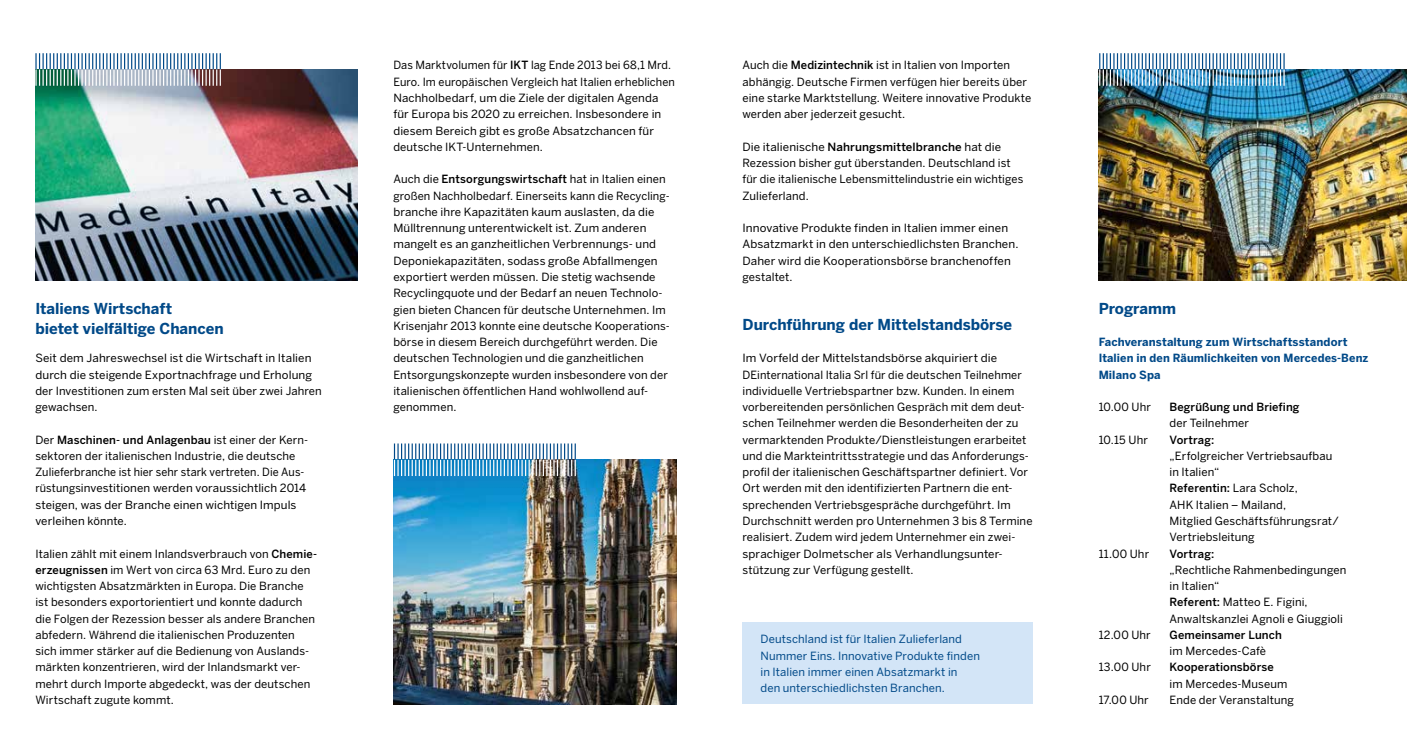
<style>
.page{position:relative;width:1407px;height:745px;background:#fff}
.page>*{position:absolute;margin:0;border:0;box-sizing:border-box;transform-origin:0 0}
.t1{font:700 15px/20px "Benton Sans";letter-spacing:-.005em;color:#004988}
.t2{font:11.25px/16.2px "Benton Sans";letter-spacing:.01em;color:#000}
.t3{font:11.25px/16.2px "Benton Sans";letter-spacing:.01em;color:#004988}
.t4{font:700 11.25px/16.2px "Benton Sans";letter-spacing:.01em;color:#004988}
.t5{font:500 11.25px "Benton Sans";letter-spacing:.01em;color:#000}
.s1{font-weight:500}
</style>
<div class="page">
<img style="left:35px;top:69px;width:323px;height:212px">
<img style="left:1098px;top:69px;width:309px;height:212px">
<img style="left:393px;top:459px;width:284px;height:244px">
<svg style="left:35px;top:53px;width:186px;height:33px"></svg>
<img style="left:1099px;top:53px;width:185px;height:33px">
<svg style="left:394px;top:443px;width:182px;height:32px"></svg>
<div style="left:743px;top:622px;width:290px;height:81px;background:#d3e5f7"></div>
<h1 class="t1" style="left:35px;top:297px;width:190px">Italiens Wirtschaft<br>bietet vielfältige Chancen</h1>
<p class="t2" style="left:35px;top:350px;width:288px">Seit dem Jahreswechsel ist die Wirtschaft in Italien durch die steigende Exportnachfrage und Erholung der Investitionen zum ersten Mal seit über zwei Jahren gewachsen.</p>
<p class="t2" style="left:35px;top:431px;width:274px">Der <span class="s1">Maschinen- und Anlagenbau</span> ist einer der Kern&shy;sektoren der italienischen Industrie, die deutsche Zulieferbranche ist hier sehr stark vertreten. Die Aus&shy;rüstungsinvestitionen werden voraussichtlich 2014 steigen, was der Branche einen wichtigen Impuls verleihen könnte.</p>
<p class="t2" style="left:35px;top:545px;width:283px">Italien zählt mit einem Inlandsverbrauch von <span class="s1">Chemie&shy;erzeugnissen</span> im Wert von circa 63 Mrd. Euro zu den wichtigsten Absatzmärkten in Europa. Die Branche ist besonders exportorientiert und konnte dadurch die Folgen der Rezession besser als andere Branchen abfedern. Während die italienischen Produzenten sich immer stärker auf die Bedienung von Auslands&shy;märkten konzentrieren, wird der Inlandsmarkt ver&shy;mehrt durch Importe abgedeckt, was der deutschen Wirtschaft zugute kommt.</p>
<p class="t2" style="left:393px;top:57px;width:283px">Das Marktvolumen für <span class="s1">IKT</span> lag Ende 2013 bei 68,1 Mrd.<br>Euro. Im europäischen Vergleich hat Italien erheblichen Nachholbedarf, um die Ziele der digitalen Agenda für Europa bis 2020 zu erreichen. Insbesondere in diesem Bereich gibt es große Absatzchancen für deutsche IKT-Unternehmen.</p>
<p class="t2" style="left:393px;top:171px;width:278px">Auch die <span class="s1">Entsorgungswirtschaft</span> hat in Italien einen großen Nachholbedarf. Einerseits kann die Recycling&shy;branche ihre Kapazitäten kaum auslasten, da die Mülltrennung unterentwickelt ist. Zum anderen mangelt es an ganzheitlichen Verbrennungs- und Deponiekapazitäten, sodass große Abfallmengen exportiert werden müssen. Die stetig wachsende Recyclingquote und der Bedarf an neuen Technolo&shy;gien bieten Chancen für deutsche Unternehmen. Im Krisenjahr 2013 konnte eine deutsche Kooperations&shy;börse in diesem Bereich durchgeführt werden. Die deutschen Technologien und die ganzheitlichen Entsorgungskonzepte wurden insbesondere von der italienischen öffentlichen Hand wohlwollend auf&shy;genommen.</p>
<p class="t2" style="left:742px;top:57px;width:290px">Auch die <span class="s1">Medizintechnik</span> ist in Italien von Importen abhängig. Deutsche Firmen verfügen hier bereits über eine starke Marktstellung. Weitere innovative Produkte werden aber jederzeit gesucht.</p>
<p class="t2" style="left:742px;top:138px;width:282px">Die italienische <span class="s1">Nahrungsmittelbranche</span> hat die Rezession bisher gut überstanden. Deutschland ist für die italienische Lebensmittelindustrie ein wichtiges Zulieferland.</p>
<p class="t2" style="left:742px;top:220px;width:278px">Innovative Produkte finden in Italien immer einen Absatzmarkt in den unterschiedlichsten Branchen.<br>Daher wird die Kooperationsbörse branchenoffen gestaltet.</p>
<h1 class="t1" style="left:742px;top:314px;width:271px">Durchführung der Mittelstandsbörse</h1>
<p class="t2" style="left:742px;top:350px;width:292px">Im Vorfeld der Mittelstandsbörse akquiriert die DEinternational Italia Srl für die deutschen Teilnehmer individuelle Vertriebspartner bzw. Kunden. In einem vorbereitenden persönlichen Gespräch mit dem deut&shy;schen Teilnehmer werden die Besonderheiten der zu vermarktenden Produkte/Dienstleistungen erarbeitet und die Markteintrittsstrategie und das Anforderungs&shy;profil der italienischen Geschäftspartner definiert. Vor Ort werden mit den identifizierten Partnern die ent&shy;sprechenden Vertriebsgespräche durchgeführt. Im Durchschnitt werden pro Unternehmen 3 bis 8 Termine realisiert. Zudem wird jedem Unternehmer ein zwei&shy;sprachiger Dolmetscher als Verhandlungsunter&shy;stützung zur Verfügung gestellt.</p>
<p class="t3" style="left:760px;top:630px;width:221px">Deutschland ist für Italien Zulieferland Nummer Eins. Innovative Produkte finden in Italien immer einen Absatzmarkt in den unterschiedlichsten Branchen.</p>
<h1 class="t1" style="left:1098px;top:297px;width:79px">Programm</h1>
<p class="t4" style="left:1098px;top:333px;width:271px">Fachveranstaltung zum Wirtschaftsstandort<br>Italien in den Räumlichkeiten von Mercedes-Benz<br>Milano Spa</p>
<p class="t2" style="left:1098px;top:398px;width:54px">10.00 Uhr</p>
<p class="t5" style="left:1169px;top:400px;width:131px">Begrüßung und Briefing</p>
<p class="t2" style="left:1169px;top:415px;width:81px">der Teilnehmer</p>
<p class="t2" style="left:1098px;top:431px;width:51px">10.15 Uhr</p>
<p class="t5" style="left:1169px;top:432px;width:46px">Vortrag:</p>
<p class="t2" style="left:1169px;top:447px;width:171px">„Erfolgreicher Vertriebsaufbau in Italien“<br><span class="s1">Referentin:</span> Lara Scholz,<br>AHK Italien – Mailand,<br>Mitglied Geschäftsführungsrat/<br>Vertriebsleitung</p>
<p class="t2" style="left:1098px;top:545px;width:52px">11.00 Uhr</p>
<p class="t5" style="left:1169px;top:546px;width:46px">Vortrag:</p>
<p class="t2" style="left:1169px;top:561px;width:178px">„Rechtliche Rahmenbedingungen in Italien“<br><span class="s1">Referent:</span> Matteo E. Figini,<br>Anwaltskanzlei Agnoli e Giuggioli</p>
<p class="t2" style="left:1098px;top:626px;width:54px">12.00 Uhr</p>
<p class="t5" style="left:1169px;top:627px;width:114px">Gemeinsamer Lunch</p>
<p class="t2" style="left:1169px;top:642px;width:98px">im Mercedes-Cafè</p>
<p class="t2" style="left:1098px;top:658px;width:54px">13.00 Uhr</p>
<p class="t5" style="left:1169px;top:660px;width:106px">Kooperationsbörse</p>
<p class="t2" style="left:1169px;top:674px;width:119px">im Mercedes-Museum</p>
<p class="t2" style="left:1098px;top:691px;width:52px">17.00 Uhr</p>
<p class="t2" style="left:1169px;top:691px;width:126px">Ende der Veranstaltung</p>
</div>
